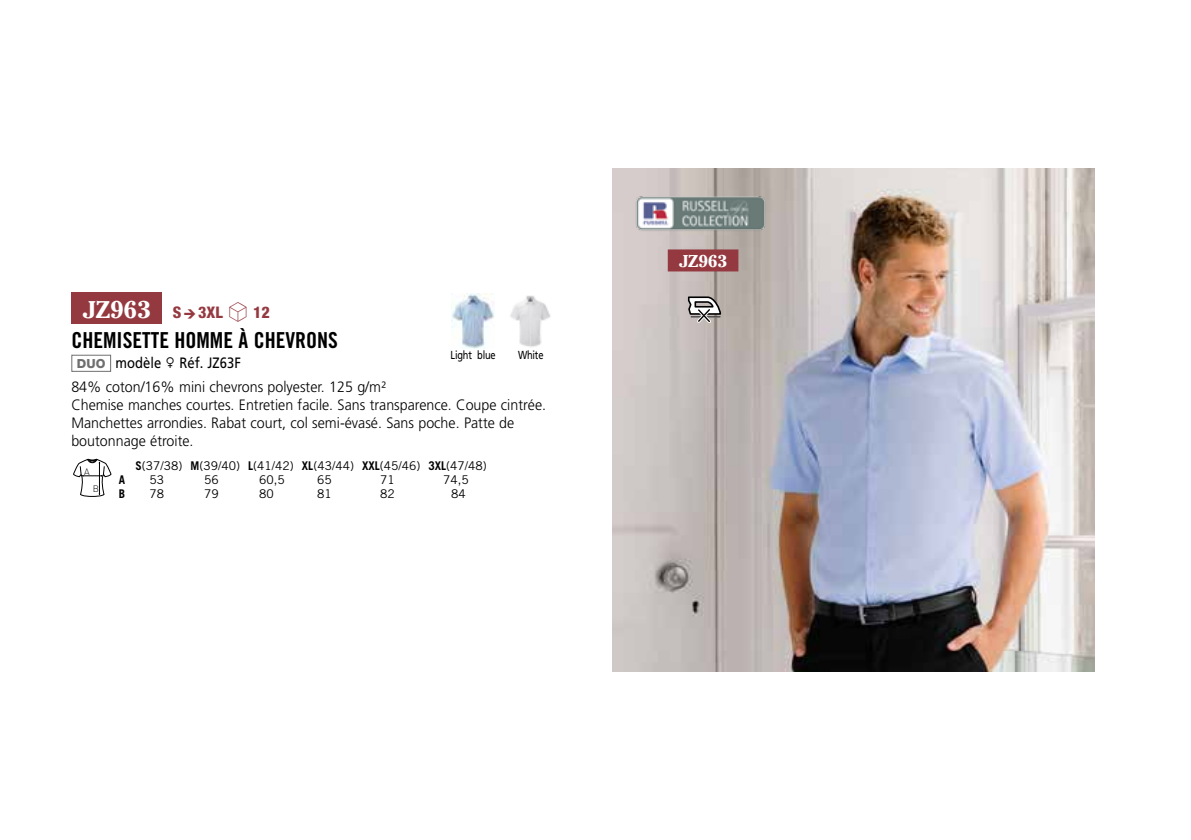
<style>
.page{position:relative;width:1191px;height:840px;background:#fff}
.page>*{position:absolute;margin:0;border:0;box-sizing:border-box;transform-origin:0 0}
.t1{font:700 24px "Cheltenham LT";color:#fff}
.t2{font:22px "Trade Gothic LT Bold Cond Twenty";color:#000}
.t3{font:700 17px "Cheltenham LT";color:#fff}
.t4{font:800 condensed 16px "Helvetica Neue LT";color:#953941}
.t5{font:300 15px/18px "Frutiger LT";color:#000;scale:.95 1}
.t6{font:12px "Trade Gothic LT";color:#000}
.t7{font:700 12px "Trade Gothic LT";color:#000;scale:.95 1}
.t8{font:11.6px "Frutiger LT";letter-spacing:-.02em;color:#000;scale:.8 1}
.t9{font:300 9.2px "DIN";color:#000}
.s1{font-family:"Helvetica Neue LT";font-weight:800;font-size:12.6px;color:#706f6f}
.s2{font-weight:400}
.s3{font-family:"Communications P06";font-weight:400;font-stretch:normal}
.s4{font-family:"Linotype Shapeshifter";font-weight:400;font-stretch:normal;font-size:26px}
.s5{font-weight:700}
</style>
<div class="page">
<img style="left:612px;top:168px;width:482px;height:503px">
<div style="left:71px;top:293px;width:91px;height:31px;background:#953941"></div>
<div style="left:71px;top:354px;width:40px;height:17px;border:1px solid #706f6f"></div>
<svg style="left:73px;top:458px;width:38px;height:38px"></svg>
<div style="left:668px;top:249px;width:70px;height:22px;background:#953941"></div>
<svg style="left:687px;top:295px;width:35px;height:30px"></svg>
<img style="left:451px;top:293px;width:44px;height:55px">
<img style="left:510px;top:295px;width:41px;height:52px">
<img style="left:628px;top:188px;width:144px;height:49px">
<h1 class="t1" style="left:83px;top:295px;width:69px">JZ963</h1>
<h2 class="t2" style="left:71px;top:327px;width:268px">CHEMISETTE HOMME À CHEVRONS</h2>
<p class="t5" style="left:71px;top:351px;width:333px;line-height:23.6px;text-indent:6px"><span class="s1">DUO</span> <span class="s2">modèle</span> ♀ <span class="s2">Réf. JZ63F<br></span>84% coton/16% mini chevrons polyester. 125 g/m²</p>
<p class="t5" style="left:71px;top:395px;width:501px">Chemise manches courtes. Entretien facile. Sans transparence. Coupe cintrée.<br>Manchettes arrondies. Rabat court, col semi-évasé. Sans poche. Patte de boutonnage étroite.</p>
<p class="t9" style="left:84px;top:465px;width:7px">A</p>
<p class="t9" style="left:93px;top:483px;width:8px">B</p>
<p class="t4" style="left:173px;top:302px;width:99px">S<span class="s3">a</span>3XL <span class="s4">S</span> 12</p>
<p class="t8" style="left:450px;top:347px;width:58px">Light blue</p>
<p class="t8" style="left:518px;top:347px;width:33px">White</p>
<p class="t6" style="left:135px;top:458px;width:353px"><span class="s5">S</span>(37/38) <span class="s5">M</span>(39/40) <span class="s5">L</span>(41/42) <span class="s5">XL</span>(43/44) <span class="s5">XXL</span>(45/46) <span class="s5">3XL</span>(47/48)</p>
<p class="t7" style="left:119px;top:472px;width:8px">A</p>
<p class="t6" style="left:149px;top:472px;width:16px">53</p>
<p class="t6" style="left:204px;top:472px;width:16px">56</p>
<p class="t6" style="left:259px;top:472px;width:27px">60,5</p>
<p class="t6" style="left:317px;top:472px;width:16px">65</p>
<p class="t6" style="left:380px;top:472px;width:16px">71</p>
<p class="t6" style="left:443px;top:472px;width:27px">74,5</p>
<p class="t7" style="left:119px;top:485px;width:8px">B</p>
<p class="t6" style="left:149px;top:486px;width:16px">78</p>
<p class="t6" style="left:204px;top:486px;width:16px">79</p>
<p class="t6" style="left:259px;top:486px;width:16px">80</p>
<p class="t6" style="left:317px;top:486px;width:16px">81</p>
<p class="t6" style="left:380px;top:486px;width:16px">82</p>
<p class="t6" style="left:451px;top:486px;width:16px">84</p>
<p class="t3" style="left:679px;top:251px;width:49px">JZ963</p>
</div>
